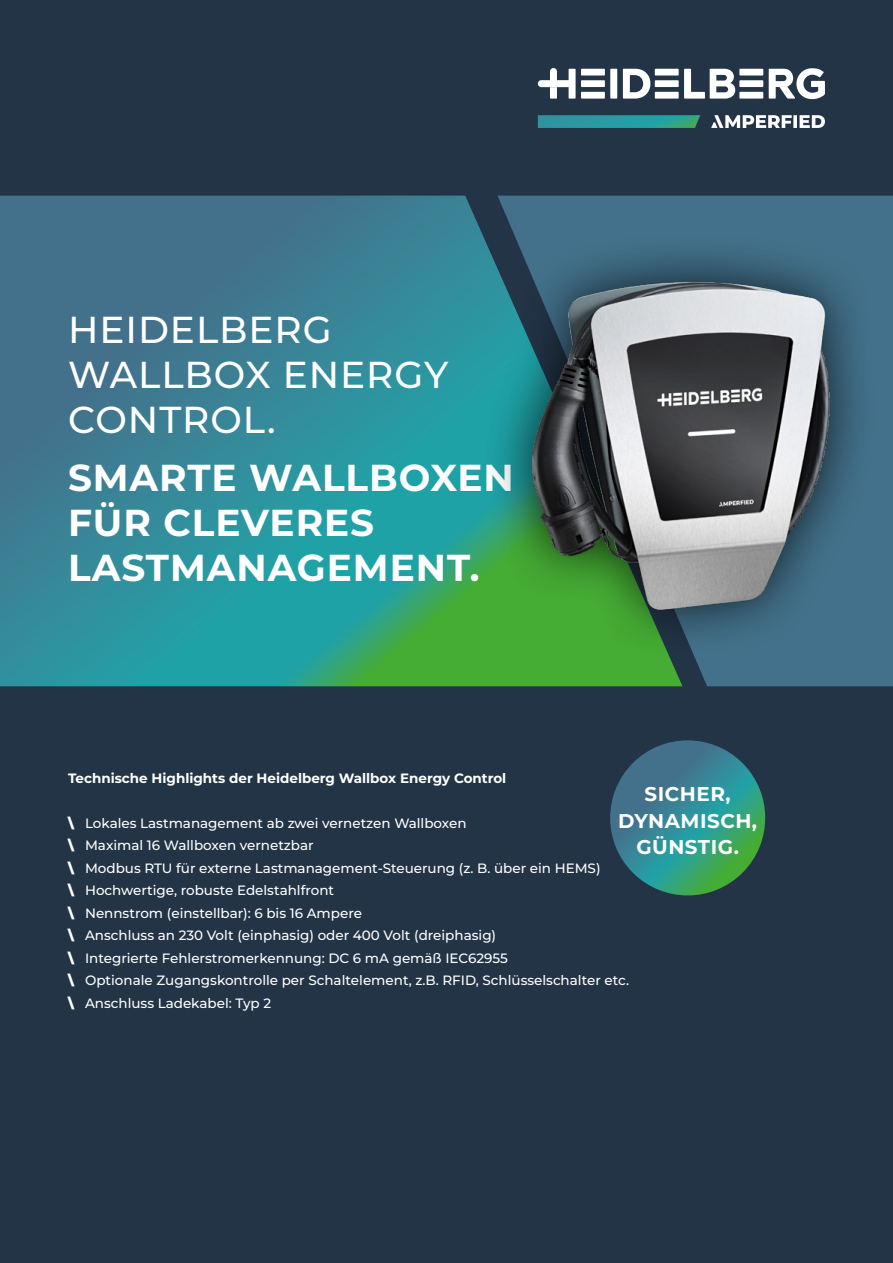
<style>
.page{position:relative;width:893px;height:1263px;background:#233447}
.page>*{position:absolute;margin:0;border:0;box-sizing:border-box;transform-origin:0 0}
.t1{font:700 37.5px/45px "Montserrat";letter-spacing:.025em;color:#fff}
.t2{font:500 37.5px/45px "Montserrat";letter-spacing:.025em;color:#fff}
.t3{font:700 19.95px/26.5px "Montserrat";letter-spacing:.025em;color:#fff;text-align:center}
.t4{font:500 13.5px/22.5px "Montserrat";color:#fff}
.t5{font:700 13.5px "Montserrat";color:#fff}
.s1{font-weight:900}
</style>
<div class="page">
<svg style="left:711px;top:115px;width:114px;height:13px"></svg>
<svg style="left:623px;top:69px;width:27px;height:30px"></svg>
<div style="left:610px;top:69px;width:7px;height:30px;background:#fff"></div>
<div style="left:581px;top:69px;width:24px;height:7px;background:#fff"></div>
<div style="left:581px;top:80px;width:24px;height:7px;background:#fff"></div>
<div style="left:581px;top:92px;width:24px;height:7px;background:#fff"></div>
<div style="left:655px;top:69px;width:24px;height:7px;background:#fff"></div>
<div style="left:655px;top:80px;width:24px;height:7px;background:#fff"></div>
<div style="left:655px;top:92px;width:24px;height:7px;background:#fff"></div>
<svg style="left:684px;top:69px;width:51px;height:30px"></svg>
<div style="left:739px;top:69px;width:24px;height:7px;background:#fff"></div>
<div style="left:739px;top:80px;width:24px;height:7px;background:#fff"></div>
<div style="left:739px;top:92px;width:24px;height:7px;background:#fff"></div>
<svg style="left:769px;top:68px;width:56px;height:31px"></svg>
<svg style="left:538px;top:68px;width:38px;height:31px"></svg>
<svg style="left:538px;top:115px;width:162px;height:13px;background:#2b9898"></svg>
<svg style="left:0;top:196px;width:497px;height:490px;background:#348a93"></svg>
<svg style="left:497px;top:196px;width:396px;height:490px;background:#42787a"></svg>
<div style="left:483px;top:232px;width:395px;height:425px;background:#000;opacity:.75"></div>
<img style="left:506px;top:241px;width:363px;height:415px">
<svg style="left:610px;top:740px;width:156px;height:156px"></svg>
<h1 class="t2" style="left:68px;top:306px;width:382px">HEIDELBERG<br>WALLBOX ENERGY<br>CONTROL.</h1>
<h1 class="t1" style="left:68px;top:454px;width:447px">SMARTE WALLBOXEN<br>FÜR CLEVERES<br>LASTMANAGEMENT.</h1>
<p class="t5" style="left:68px;top:769px;width:440px">Technische Highlights der Heidelberg Wallbox Energy Control</p>
<p class="t4" style="left:68px;top:811px;width:563px"><span class="s1">\</span> Lokales Lastmanagement ab zwei vernetzen Wallboxen<br><span class="s1">\</span> Maximal 16 Wallboxen vernetzbar<br><span class="s1">\</span> Modbus RTU für externe Lastmanagement-Steuerung (z. B. über ein HEMS)<br><span class="s1">\</span> Hochwertige, robuste Edelstahlfront<br><span class="s1">\</span> Nennstrom (einstellbar): 6 bis 16 Ampere<br><span class="s1">\</span> Anschluss an 230 Volt (einphasig) oder 400 Volt (dreiphasig)<br><span class="s1">\</span> Integrierte Fehlerstromerkennung: DC 6 mA gemäß IEC62955<br><span class="s1">\</span> Optionale Zugangskontrolle per Schaltelement, z.B. RFID, Schlüsselschalter etc. <span class="s1">\</span> Anschluss Ladekabel: Typ 2</p>
<h2 class="t3" style="left:618px;top:780px;width:140px">SICHER,<br>DYNAMISCH,<br>GÜNSTIG.</h2>
</div>
